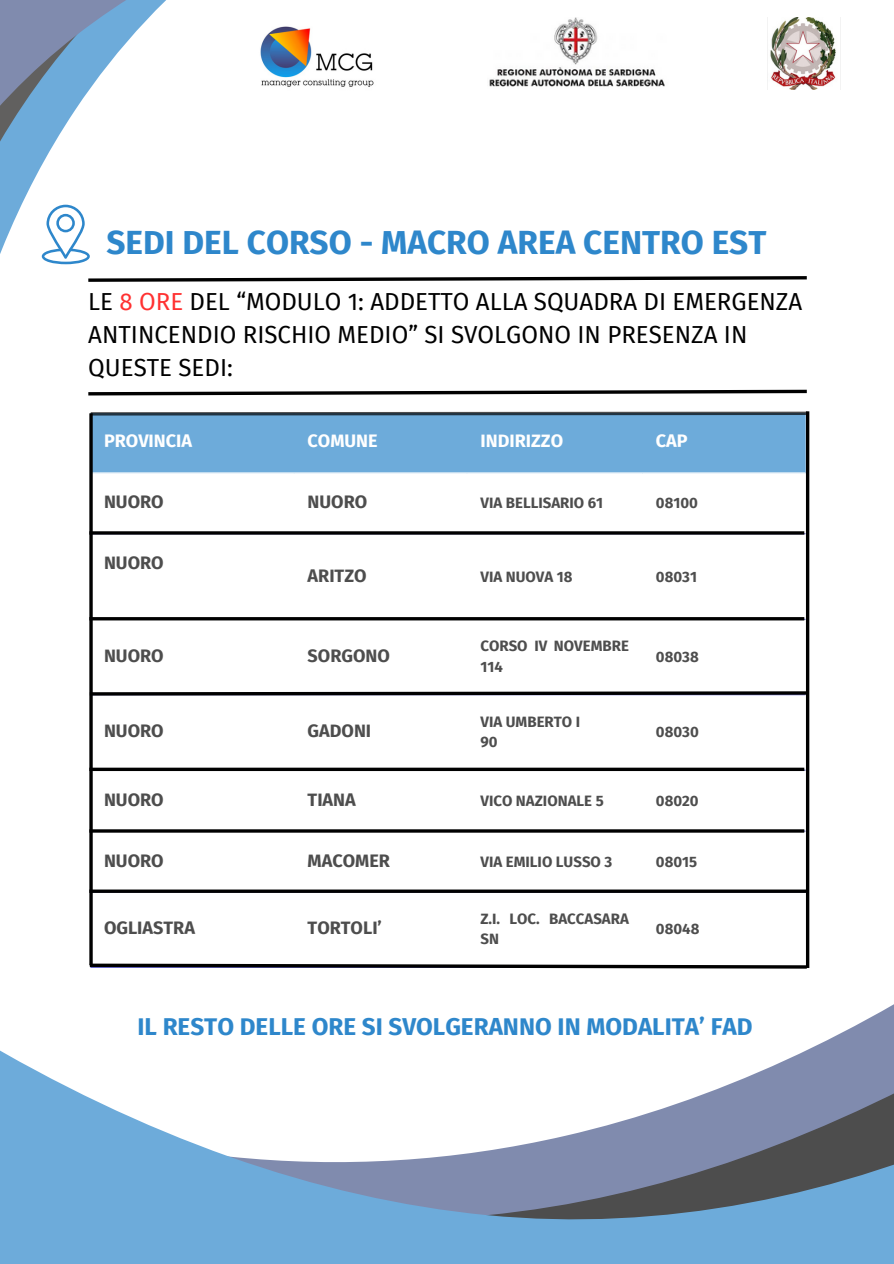
<style>
.page{position:relative;width:894px;height:1264px;background:#fff}
.page>*{position:absolute;margin:0;border:0;box-sizing:border-box;transform-origin:0 0}
.t1{font:700 33.3px "Fira Sans";color:#2e87cb}
.t2{font:700 24.15px "Fira Sans";color:#2e87cb}
.t3{font:24px/33.3px "Fira Sans";color:#000}
.t4{font:700 18px "Fira Sans";color:#000}
.t5{font:700 18px "Fira Sans";color:#fff}
.t6{font:700 15px/20.2px "Fira Sans";color:#000}
.s1{color:#ff3131}
</style>
<div class="page">
<img style="left:767px;top:17px;width:69px;height:72px">
<img style="left:489px;top:17px;width:176px;height:70px">
<svg style="left:0;top:0;width:374px;height:265px"></svg>
<svg style="left:88px;top:276px;width:719px;height:6px"></svg>
<svg style="left:88px;top:389px;width:719px;height:7px"></svg>
<svg style="left:0;top:1033px;width:893px;height:230px"></svg>
<svg style="left:42px;top:205px;width:48px;height:59px"></svg>
<hr style="left:90px;top:533px;width:715px;height:1px;background:#2628b4">
<hr style="left:90px;top:618px;width:715px;height:2px;background:#2628b4">
<hr style="left:90px;top:769px;width:715px;height:1px;background:#2628b4">
<hr style="left:90px;top:830px;width:715px;height:1px;background:#2628b4">
<svg style="left:93px;top:689px;width:717px;height:8px"></svg>
<hr style="left:89px;top:531px;width:715px;height:3px;background:#000">
<hr style="left:89px;top:617px;width:715px;height:3px;background:#000">
<svg style="left:93px;top:767px;width:711px;height:4px;background:#2a2a2a"></svg>
<hr style="left:89px;top:829px;width:715px;height:3px;background:#000">
<hr style="left:89px;top:889px;width:717px;height:3px;background:#000">
<svg style="left:89px;top:961px;width:721px;height:8px"></svg>
<svg style="left:89px;top:473px;width:4px;height:492px;background:#252525"></svg>
<svg style="left:805px;top:473px;width:4px;height:495px;fill:#000"></svg>
<svg style="left:89px;top:411px;width:720px;height:62px;background:#6ca5d0"></svg>
<p class="t1" style="left:106px;top:223px;width:661px">SEDI DEL CORSO - MACRO AREA CENTRO EST</p>
<p class="t3" style="left:88px;top:285px;width:715px">LE <span class="s1">8 ORE</span> DEL “MODULO 1: ADDETTO ALLA SQUADRA DI EMERGENZA<br>ANTINCENDIO RISCHIO MEDIO” SI SVOLGONO IN PRESENZA IN<br>QUESTE SEDI:</p>
<p class="t5" style="left:104px;top:430px;width:90px">PROVINCIA</p>
<p class="t5" style="left:307px;top:430px;width:72px">COMUNE</p>
<p class="t5" style="left:480px;top:430px;width:84px">INDIRIZZO</p>
<p class="t5" style="left:655px;top:430px;width:33px">CAP</p>
<p class="t4" style="left:104px;top:491px;width:61px">NUORO</p>
<p class="t4" style="left:307px;top:491px;width:61px">NUORO</p>
<p class="t6" style="left:480px;top:493px;width:124px">VIA BELLISARIO 61</p>
<p class="t6" style="left:655px;top:493px;width:43px">08100</p>
<p class="t4" style="left:104px;top:552px;width:61px">NUORO</p>
<p class="t4" style="left:307px;top:564px;width:60px">ARITZO</p>
<p class="t6" style="left:480px;top:566px;width:94px">VIA NUOVA 18</p>
<p class="t6" style="left:655px;top:566px;width:43px">08031</p>
<p class="t4" style="left:104px;top:644px;width:61px">NUORO</p>
<p class="t4" style="left:307px;top:644px;width:84px">SORGONO</p>
<p class="t6" style="left:480px;top:636px;width:150px">CORSO IV NOVEMBRE<br>114</p>
<p class="t6" style="left:655px;top:646px;width:44px">08038</p>
<p class="t4" style="left:104px;top:720px;width:61px">NUORO</p>
<p class="t4" style="left:307px;top:720px;width:65px">GADONI</p>
<p class="t6" style="left:480px;top:711px;width:101px">VIA UMBERTO I<br>90</p>
<p class="t6" style="left:655px;top:721px;width:44px">08030</p>
<p class="t4" style="left:104px;top:788px;width:61px">NUORO</p>
<p class="t4" style="left:307px;top:788px;width:50px">TIANA</p>
<p class="t6" style="left:480px;top:790px;width:125px">VICO NAZIONALE 5</p>
<p class="t6" style="left:655px;top:790px;width:44px">08020</p>
<p class="t4" style="left:104px;top:849px;width:61px">NUORO</p>
<p class="t4" style="left:307px;top:849px;width:84px">MACOMER</p>
<p class="t6" style="left:480px;top:851px;width:133px">VIA EMILIO LUSSO 3</p>
<p class="t6" style="left:655px;top:851px;width:43px">08015</p>
<p class="t4" style="left:104px;top:917px;width:92px">OGLIASTRA</p>
<p class="t4" style="left:307px;top:917px;width:76px">TORTOLI’</p>
<p class="t6" style="left:480px;top:908px;width:150px">Z.I. LOC. BACCASARA<br>SN</p>
<p class="t6" style="left:655px;top:919px;width:45px">08048</p>
<h1 class="t2" style="left:137px;top:1012px;width:616px">IL RESTO DELLE ORE SI SVOLGERANNO IN MODALITA’ FAD</h1>
</div>
